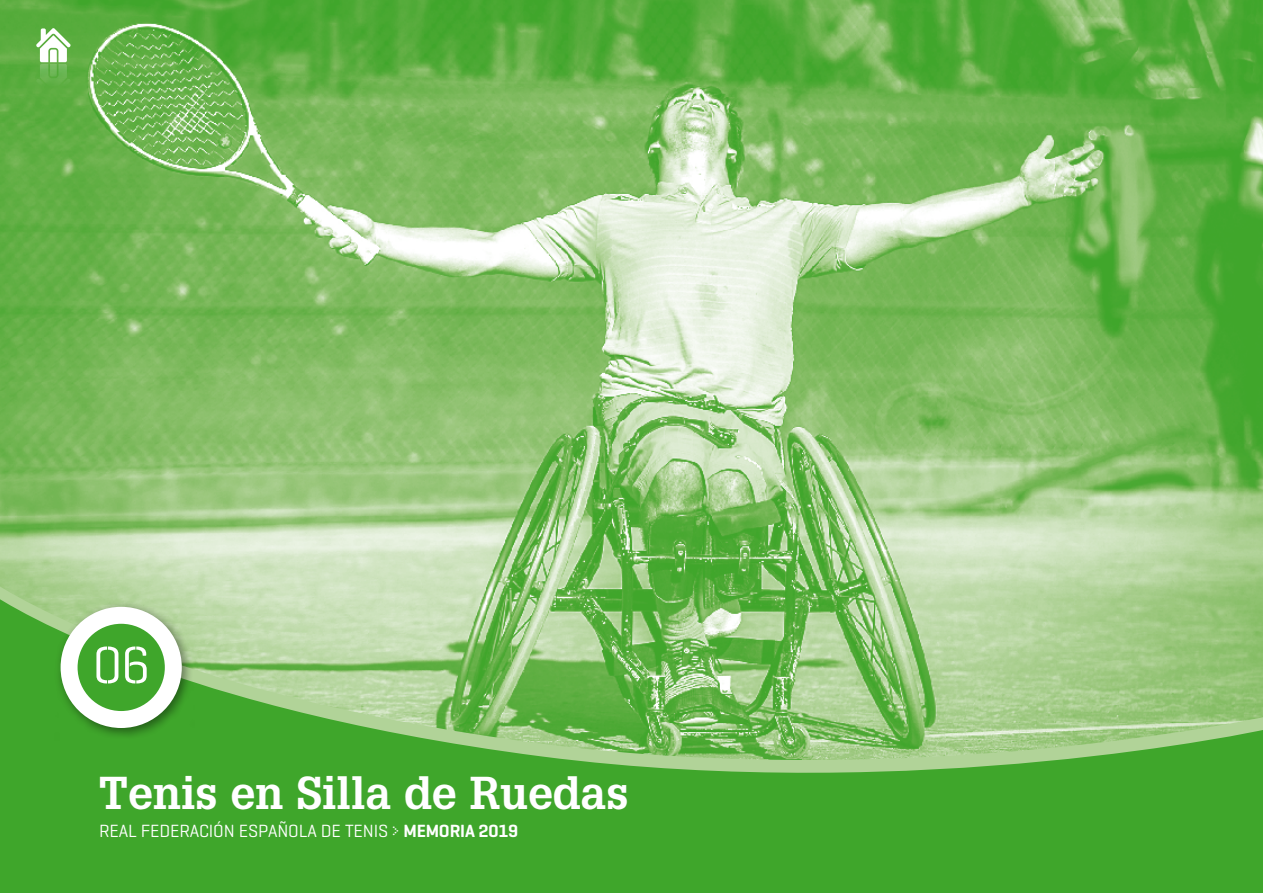
<style>
.page{position:relative;width:1263px;height:893px;background:#fff}
.page>*{position:absolute;margin:0;border:0;box-sizing:border-box;transform-origin:0 0}
.t1{font:53.25px "Geogrotesque Stencil A";color:#fff}
.t2{font:700 45px "Glypha";letter-spacing:-.01em;color:#fff}
.t3{font:18px "Geogrotesque";letter-spacing:-.01em;color:#fff}
.s1{font-family:"Dot Matrix Two"}
.s2{font-weight:600}
</style>
<div class="page">
<img style="left:0;top:0;width:1263px;height:578px">
<svg style="left:0;top:578px;width:1263px;height:13px;background:#a7cf91"></svg>
<svg style="left:0;top:591px;width:1263px;height:302px;background:#6ab654"></svg>
<div style="left:54px;top:600px;width:141px;height:140px;background:#000;opacity:.45"></div>
<div style="left:61px;top:607px;width:121px;height:121px;background:#fff;border-radius:50%"></div>
<div style="left:78px;top:624px;width:87px;height:87px;background:#3fa62b;border-radius:50%"></div>
<svg style="left:36px;top:28px;width:35px;height:70px"></svg>
<h1 class="t1" style="left:93px;top:632px;width:59px">06</h1>
<h2 class="t2" style="left:99px;top:765px;width:531px">Tenis en Silla de Ruedas</h2>
<p class="t3" style="left:99px;top:820px;width:421px">REAL FEDERACIÓN ESPAÑOLA DE TENIS <span class="s1">&gt;</span> <span class="s2">MEMORIA 2019</span></p>
</div>
